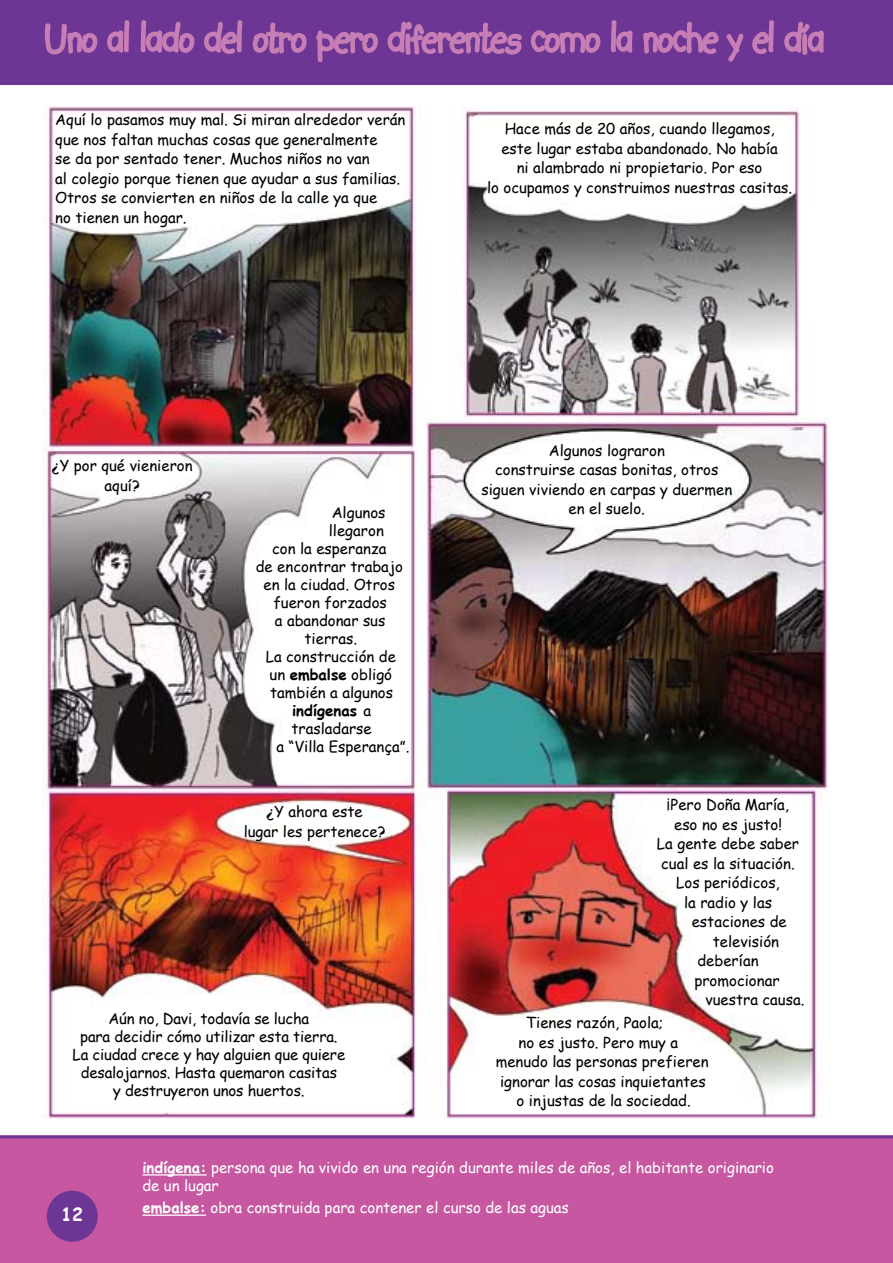
<style>
.page{position:relative;width:893px;height:1263px;background:#fff}
.page>*{position:absolute;margin:0;border:0;box-sizing:border-box;transform-origin:0 0}
.t1{font:700 18px "Comic Sans MS";color:#fff}
.t2{font:15px/19.5px "Comic Sans MS";color:#000;text-align:center}
.t3{font:15px/18px "Comic Sans MS";color:#fff}
.t4{font:700 15px "Comic Sans MS";color:#000}
.s1{font-weight:700}
.s2{font-weight:400}
</style>
<div class="page">
<div style="left:0;top:0;width:893px;height:85px;background:#6e3694"></div>
<svg style="left:43px;top:21px;width:56px;height:36px;background:#8d4f9f"></svg>
<svg style="left:105px;top:18px;width:26px;height:37px"></svg>
<svg style="left:139px;top:18px;width:57px;height:37px;background:#9253a1"></svg>
<svg style="left:202px;top:18px;width:42px;height:38px;background:#9253a1"></svg>
<svg style="left:251px;top:21px;width:58px;height:34px;background:#8f51a0"></svg>
<svg style="left:315px;top:27px;width:65px;height:38px;background:#8c4e9f"></svg>
<svg style="left:386px;top:19px;width:137px;height:38px;background:#9152a0"></svg>
<svg style="left:529px;top:28px;width:73px;height:27px;background:#9556a2"></svg>
<svg style="left:609px;top:18px;width:25px;height:37px"></svg>
<svg style="left:642px;top:18px;width:134px;height:45px;background:#85499c"></svg>
<svg style="left:782px;top:20px;width:43px;height:36px;background:#9354a1"></svg>
<div style="left:0;top:1138px;width:893px;height:125px;background:#c657a0"></div>
<div style="left:47px;top:1191px;width:51px;height:51px;background:#6e3694;border-radius:50%"></div>
<hr style="left:142px;top:1174px;width:65px;height:1px;background:#fff">
<hr style="left:142px;top:1214px;width:64px;height:2px;background:#fff">
<hr style="left:0;top:1135px;width:893px;height:3px;background:#6e3694">
<img style="left:43px;top:106px;width:786px;height:1012px">
<p class="t2" style="left:55px;top:110px;width:352px;text-align:left">Aquí lo pasamos muy mal. Si miran alrededor verán que nos faltan muchas cosas que generalmente<br>se da por sentado tener. Muchos niños no van<br>al colegio porque tienen que ayudar a sus familias.<br>Otros se convierten en niños de la calle ya que<br>no tienen un hogar.</p>
<p class="t2" style="left:487px;top:118px;width:307px">Hace más de 20 años, cuando llegamos,<br>este lugar estaba abandonado. No había<br>ni alambrado ni propietario. Por eso<br>lo ocupamos y construimos nuestras casitas.</p>
<p class="t2" style="left:52px;top:455px;width:142px">¿Y por qué vienieron aquí?</p>
<p class="t2" style="left:332px;top:502px;width:55px">Algunos</p>
<p class="t2" style="left:329px;top:520px;width:57px">llegaron</p>
<p class="t2" style="left:272px;top:538px;width:116px">con la esperanza</p>
<p class="t2" style="left:256px;top:556px;width:149px">de encontrar trabajo</p>
<p class="t2" style="left:264px;top:574px;width:133px">en la ciudad. Otros</p>
<p class="t2" style="left:273px;top:592px;width:115px">fueron forzados</p>
<p class="t2" style="left:275px;top:610px;width:112px">a abandonar sus</p>
<p class="t2" style="left:305px;top:628px;width:54px">tierras.</p>
<p class="t2" style="left:266px;top:646px;width:132px">La construcción de</p>
<p class="t2" style="left:270px;top:664px;width:124px">un <span class="s1">embalse</span> obligó</p>
<p class="t2" style="left:270px;top:682px;width:124px">también a algunos</p>
<p class="t4" style="left:292px;top:699px;width:81px">indígenas <span class="s2">a</span></p>
<p class="t2" style="left:291px;top:718px;width:82px">trasladarse</p>
<p class="t2" style="left:276px;top:736px;width:135px">a “Villa Esperança”.</p>
<p class="t2" style="left:244px;top:801px;width:143px">¿Y ahora este<br>lugar les pertenece?</p>
<p class="t2" style="left:73px;top:1009px;width:274px;line-height:18px">Aún no, Davi, todavía se lucha<br>para decidir cómo utilizar esta tierra.<br>La ciudad crece y hay alguien que quiere desalojarnos. Hasta quemaron casitas<br>y destruyeron unos huertos.</p>
<p class="t2" style="left:481px;top:440px;width:252px">Algunos lograron<br>construirse casas bonitas, otros siguen viviendo en carpas y duermen en el suelo.</p>
<p class="t2" style="left:667px;top:794px;width:124px">¡Pero Doña María,</p>
<p class="t2" style="left:674px;top:814px;width:109px">eso no es justo!</p>
<p class="t2" style="left:657px;top:833px;width:144px">La gente debe saber</p>
<p class="t2" style="left:661px;top:853px;width:135px">cual es la situación.</p>
<p class="t2" style="left:676px;top:872px;width:105px">Los periódicos,</p>
<p class="t2" style="left:684px;top:892px;width:89px">la radio y las</p>
<p class="t2" style="left:692px;top:911px;width:96px">estaciones de</p>
<p class="t2" style="left:713px;top:931px;width:68px">televisión</p>
<p class="t2" style="left:697px;top:950px;width:63px">deberían</p>
<p class="t2" style="left:694px;top:970px;width:87px">promocionar</p>
<p class="t2" style="left:705px;top:989px;width:100px">vuestra causa.</p>
<p class="t2" style="left:526px;top:1012px;width:139px">Tienes razón, Paola;</p>
<p class="t2" style="left:519px;top:1032px;width:161px">no es justo. Pero muy a</p>
<p class="t2" style="left:496px;top:1051px;width:214px">menudo las personas prefieren</p>
<p class="t2" style="left:500px;top:1071px;width:207px">ignorar las cosas inquietantes</p>
<p class="t2" style="left:517px;top:1090px;width:176px">o injustas de la sociedad.</p>
<p class="t1" style="left:61px;top:1201px;width:23px">12</p>
<p class="t3" style="left:142px;top:1158px;width:633px"><span class="s1">indígena:</span> persona que ha vivido en una región durante miles de años, el habitante originario de un lugar</p>
<p class="t3" style="left:142px;top:1198px;width:428px"><span class="s1">embalse:</span> obra construida para contener el curso de las aguas</p>
</div>
